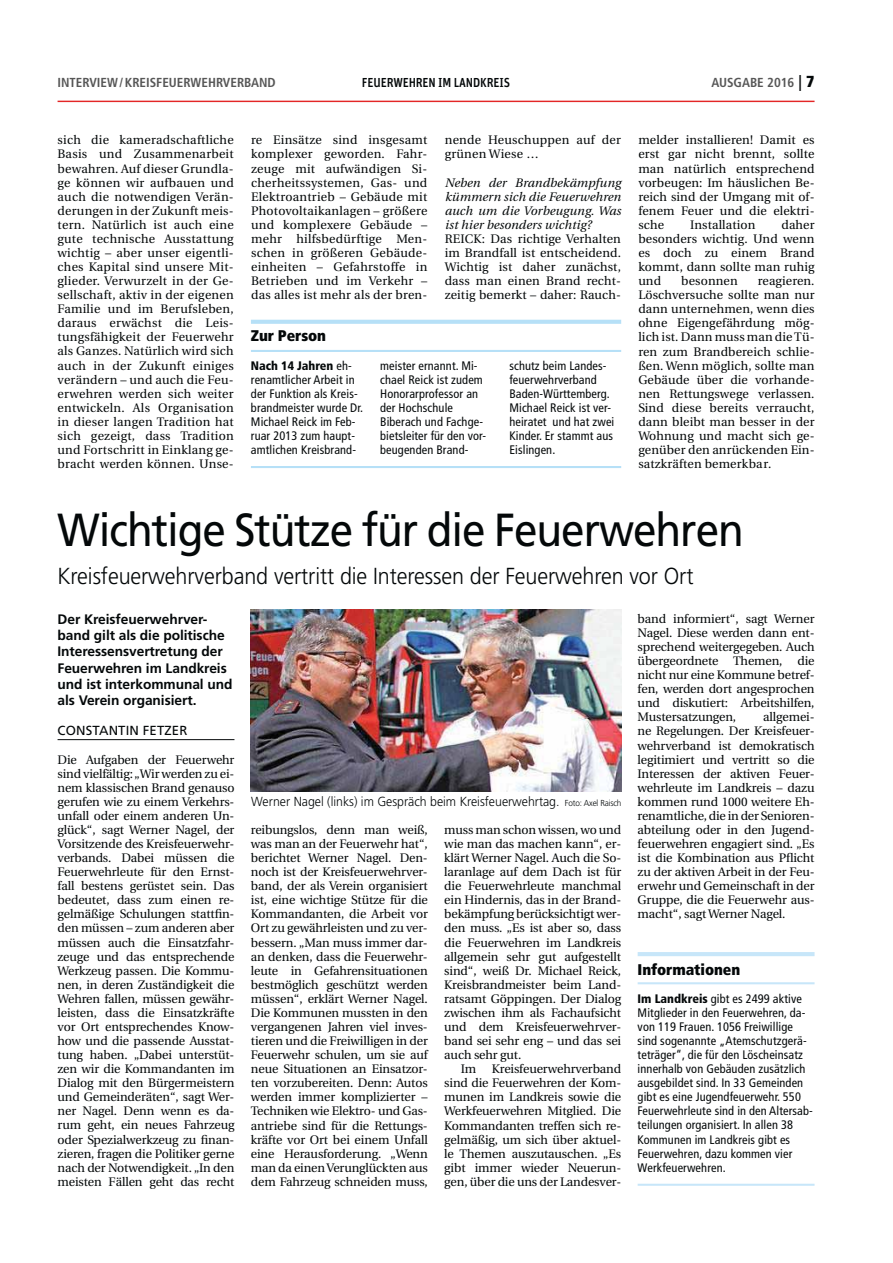
<style>
.page{position:relative;width:893px;height:1263px;background:#fff}
.page>*{position:absolute;margin:0;border:0;box-sizing:border-box;transform-origin:0 0}
.t1{font:46.35px "Frutiger";letter-spacing:-.025em;color:#040809;scale:.91 1}
.t2{font:300 23.25px "Frutiger";letter-spacing:-.005em;color:#040809;scale:.93 1}
.t3{font:900 condensed 15.45px "Frutiger";letter-spacing:-.005em;color:#040809}
.t4{font:700 13.8px/16.2px "Frutiger";letter-spacing:-.005em;color:#040809}
.t5{font:300 13.2px "Frutiger";color:#040809;scale:.94 1}
.t6{font:13.2px "Frutiger";letter-spacing:.01em;color:#040809}
.t7{font:700 condensed 13.05px "Frutiger";color:#575757}
.t8{font:500 13.05px "Unit Pro";letter-spacing:-.01em;color:#040809;scale:.91 1}
.t9{font:12.3px/14.1px "Utopia";letter-spacing:-.01em;color:#040809;text-align:justify}
.t10{font:condensed 12.3px/14.1px "Frutiger";letter-spacing:.01em;color:#040809}
.t11{font:italic 12.3px/14.1px "Utopia";letter-spacing:.01em;color:#040809;text-align:justify}
.t12{font:12.3px/14.1px "Utopia";letter-spacing:.02em;color:#040809}
.t13{font:12.3px "Utopia";letter-spacing:.01em;color:#040809}
.s1{font-size:15.9px;color:#040809}
.s2{font-weight:900;font-size:15.9px;color:#040809}
.s3{font-weight:900}
.s4{font-size:8.7px}
</style>
<div class="page">
<hr style="left:58px;top:101px;width:756px;height:1px;background:#e32626">
<hr style="left:251px;top:320px;width:370px;height:4px;background:#b6e0f7">
<hr style="left:251px;top:350px;width:370px;height:2px;background:#b6e0f7">
<hr style="left:251px;top:466px;width:370px;height:2px;background:#b6e0f7">
<hr style="left:58px;top:739px;width:176px;height:1px;background:#040809">
<hr style="left:638px;top:952px;width:176px;height:4px;background:#c7e6f9">
<hr style="left:638px;top:982px;width:176px;height:2px;background:#c7e6f9">
<hr style="left:638px;top:1184px;width:176px;height:2px;background:#c7e6f9">
<img style="left:251px;top:610px;width:370px;height:182px">
<p class="t7" style="left:58px;top:77px;width:220px">INTERVIEW / KREISFEUERWEHRVERBAND</p>
<p class="t8" style="left:362px;top:75px;width:164px">FEUERWEHREN IM LANDKREIS</p>
<p class="t7" style="left:711px;top:77px;width:105px">AUSGABE 2016 <span class="s1">|</span> <span class="s2">7</span></p>
<p class="t9" style="left:58px;top:134px;width:178px">sich die kameradschaftliche Basis und Zusammenarbeit bewahren. Auf dieser Grundla&shy;ge können wir aufbauen und auch die notwendigen Verän&shy;derungen in der Zukunft meis&shy;tern. Natürlich ist auch eine gute technische Ausstattung wichtig – aber unser eigentli&shy;ches Kapital sind unsere Mit&shy;glieder. Verwurzelt in der Ge&shy;sellschaft, aktiv in der eigenen Familie und im Berufsleben, daraus erwächst die Leis&shy;tungsfähigkeit der Feuerwehr als Ganzes. Natürlich wird sich auch in der Zukunft einiges verändern – und auch die Feu&shy;erwehren werden sich weiter entwickeln. Als Organisation in dieser langen Tradition hat sich gezeigt, dass Tradition und Fortschritt in Einklang ge&shy;bracht werden können. Unse-</p>
<p class="t9" style="left:251px;top:134px;width:178px">re Einsätze sind insgesamt komplexer geworden. Fahr&shy;zeuge mit aufwändigen Si&shy;cherheitssystemen, Gas- und Elektroantrieb – Gebäude mit Photovoltaikanlagen – größere und komplexere Gebäude – mehr hilfsbedürftige Men&shy;schen in größeren Gebäude&shy;einheiten – Gefahrstoffe in Betrieben und im Verkehr – das alles ist mehr als der bren-</p>
<p class="t12" style="left:445px;top:134px;width:178px">nende Heuschuppen auf der grünen Wiese …</p>
<p class="t11" style="left:445px;top:177px;width:178px">Neben der Brandbekämpfung kümmern sich die Feuerwehren auch um die Vorbeugung. Was ist hier besonders wichtig?</p>
<p class="t9" style="left:445px;top:233px;width:178px">REICK: Das richtige Verhalten im Brandfall ist entscheidend.<br>Wichtig ist daher zunächst, dass man einen Brand recht&shy;zeitig bemerkt – daher: Rauch-</p>
<p class="t3" style="left:251px;top:330px;width:77px">Zur Person</p>
<p class="t10" style="left:251px;top:359px;width:114px"><span class="s3">Nach 14 Jahren</span> eh&shy;renamtlicher Arbeit in der Funktion als Kreis&shy;brandmeister wurde Dr.<br>Michael Reick im Feb&shy;ruar 2013 zum haupt&shy;amtlichen Kreisbrand-</p>
<p class="t10" style="left:380px;top:359px;width:107px">meister ernannt. Mi&shy;chael Reick ist zudem<br>Honorarprofessor an der Hochschule<br>Biberach und Fachge&shy;bietsleiter für den vor&shy;beugenden Brand-</p>
<p class="t10" style="left:509px;top:359px;width:106px">schutz beim Landes&shy;feuerwehrverband<br>Baden-Württemberg.<br>Michael Reick ist ver&shy;heiratet und hat zwei<br>Kinder. Er stammt aus<br>Eislingen.</p>
<p class="t9" style="left:638px;top:134px;width:178px">melder installieren! Damit es erst gar nicht brennt, sollte man natürlich entsprechend vorbeugen: Im häuslichen Be&shy;reich sind der Umgang mit of&shy;fenem Feuer und die elektri&shy;sche</p>
<p class="t9" style="left:638px;top:219px;width:178px;text-indent:143px">daher besonders wichtig. Und wenn es doch zu einem Brand kommt, dann sollte man ruhig und</p>
<p class="t13" style="left:690px;top:220px;width:67px">Installation</p>
<p class="t13" style="left:681px;top:276px;width:58px">besonnen</p>
<p class="t9" style="left:638px;top:275px;width:178px;text-indent:119px">reagieren.<br>Löschversuche sollte man nur dann unternehmen, wenn dies ohne Eigengefährdung mög&shy;lich ist. Dann muss man die Tü&shy;ren zum Brandbereich schlie&shy;ßen. Wenn möglich, sollte man Gebäude über die vorhande&shy;nen Rettungswege verlassen.<br>Sind diese bereits verraucht, dann bleibt man besser in der Wohnung und macht sich ge&shy;genüber den anrückenden Ein&shy;satzkräften bemerkbar.</p>
<h1 class="t1" style="left:58px;top:511px;width:756px">Wichtige Stütze für die Feuerwehren</h1>
<h2 class="t2" style="left:58px;top:567px;width:685px">Kreisfeuerwehrverband vertritt die Interessen der Feuerwehren vor Ort</h2>
<p class="t4" style="left:58px;top:612px;width:176px">Der Kreisfeuerwehrver&shy;band gilt als die politische<br>Interessensvertretung der<br>Feuerwehren im Landkreis und ist interkommunal und als Verein organisiert.</p>
<p class="t6" style="left:58px;top:726px;width:131px">CONSTANTIN FETZER</p>
<p class="t9" style="left:58px;top:753px;width:178px">Die Aufgaben der Feuerwehr sind vielfältig: „Wir werden zu ei&shy;nem klassischen Brand genauso gerufen wie zu einem Verkehrs&shy;unfall oder einem anderen Un&shy;glück“, sagt Werner Nagel, der Vorsitzende des Kreisfeuerwehr&shy;verbands. Dabei müssen die Feuerwehrleute für den Ernst&shy;fall bestens gerüstet sein. Das bedeutet, dass zum einen re&shy;gelmäßige Schulungen stattfin&shy;den müssen – zum anderen aber müssen auch die Einsatzfahr&shy;zeuge und das entsprechende Werkzeug passen. Die Kommu&shy;nen, in deren Zuständigkeit die Wehren fallen, müssen gewähr&shy;leisten, dass die Einsatzkräfte vor Ort entsprechendes Know&shy;how und die passende Ausstat&shy;tung haben. „Dabei unterstüt&shy;zen wir die Kommandanten im Dialog mit den Bürgermeistern und Gemeinderäten“, sagt Wer&shy;ner Nagel. Denn wenn es da&shy;rum geht, ein neues Fahrzeug oder Spezialwerkzeug zu finan&shy;zieren, fragen die Politiker gerne nach der Notwendigkeit. „In den meisten Fällen geht das recht</p>
<p class="t5" style="left:251px;top:796px;width:395px">Werner Nagel (links) im Gespräch beim Kreisfeuerwehrtag. <span class="s4">Foto: Axel Raisch</span></p>
<p class="t9" style="left:251px;top:824px;width:178px">reibungslos, denn man weiß, was man an der Feuerwehr hat“, berichtet Werner Nagel. Den&shy;noch ist der Kreisfeuerwehrver&shy;band, der als Verein organisiert ist, eine wichtige Stütze für die Kommandanten, die Arbeit vor Ort zu gewährleisten und zu ver&shy;bessern. „Man muss immer dar&shy;an denken, dass die Feuerwehr&shy;leute in Gefahrensituationen bestmöglich geschützt werden müssen“, erklärt Werner Nagel.<br>Die Kommunen mussten in den vergangenen Jahren viel inves&shy;tieren und die Freiwilligen in der Feuerwehr schulen, um sie auf neue Situationen an Einsatzor&shy;ten vorzubereiten. Denn: Autos werden immer komplizierter – Techniken wie Elektro- und Gas&shy;antriebe sind für die Rettungs&shy;kräfte vor Ort bei einem Unfall eine Herausforderung. „Wenn man da einen Verunglückten aus dem Fahrzeug schneiden muss,</p>
<p class="t9" style="left:444px;top:824px;width:178px">muss man schon wissen, wo und</p>
<p class="t9" style="left:444px;top:838px;width:178px">wie man das machen kann“, er-</p>
<p class="t9" style="left:444px;top:852px;width:178px">klärt Werner Nagel. Auch die So-</p>
<p class="t9" style="left:444px;top:866px;width:178px">laranlage auf dem Dach ist für</p>
<p class="t9" style="left:444px;top:880px;width:178px">die Feuerwehrleute manchmal</p>
<p class="t9" style="left:444px;top:894px;width:178px">ein Hindernis, das in der Brand-</p>
<p class="t9" style="left:444px;top:908px;width:178px">bekämpfung berücksichtigt wer-</p>
<p class="t9" style="left:444px;top:922px;width:178px">den muss. „Es ist aber so, dass</p>
<p class="t9" style="left:444px;top:936px;width:178px">die Feuerwehren im Landkreis</p>
<p class="t9" style="left:444px;top:951px;width:178px">allgemein sehr gut aufgestellt</p>
<p class="t9" style="left:444px;top:965px;width:178px">sind“, weiß Dr. Michael Reick,</p>
<p class="t9" style="left:444px;top:979px;width:178px">Kreisbrandmeister beim Land-</p>
<p class="t9" style="left:444px;top:993px;width:178px">ratsamt Göppingen. Der Dialog</p>
<p class="t9" style="left:444px;top:1007px;width:178px">zwischen ihm als Fachaufsicht</p>
<p class="t9" style="left:444px;top:1021px;width:178px">und dem Kreisfeuerwehrver-</p>
<p class="t9" style="left:444px;top:1035px;width:178px">band sei sehr eng – und das sei</p>
<p class="t9" style="left:444px;top:1049px;width:79px">auch sehr gut.</p>
<p class="t9" style="left:461px;top:1063px;width:17px">Im</p>
<p class="t9" style="left:444px;top:1063px;width:178px;text-indent:48px">Kreisfeuerwehrverband sind die Feuerwehren der Kom&shy;munen im Landkreis sowie die Werkfeuerwehren Mitglied. Die Kommandanten treffen sich re&shy;gelmäßig, um sich über aktuel&shy;le Themen auszutauschen. „Es gibt immer wieder Neuerun&shy;gen, über die uns der Landesver-</p>
<p class="t9" style="left:638px;top:613px;width:178px">band informiert“, sagt Werner Nagel. Diese werden dann ent&shy;sprechend weitergegeben. Auch übergeordnete Themen, die nicht nur eine Kommune betref&shy;fen, werden dort angesprochen und diskutiert: Arbeitshilfen, Mustersatzungen,</p>
<p class="t9" style="left:638px;top:711px;width:178px;text-indent:126px">allgemei&shy;ne Regelungen. Der Kreisfeuer&shy;wehrverband ist demokratisch legitimiert und vertritt so die Interessen der aktiven Feuer&shy;wehrleute im Landkreis – dazu kommen rund 1000 weitere Eh&shy;renamtliche, die in der Senioren&shy;abteilung oder in den Jugend&shy;feuerwehren engagiert sind. „Es ist die Kombination aus Pflicht zu der aktiven Arbeit in der Feu&shy;erwehr und Gemeinschaft in der Gruppe, die die Feuerwehr aus&shy;macht“, sagt Werner Nagel.</p>
<p class="t3" style="left:638px;top:963px;width:104px">Informationen</p>
<p class="t10" style="left:638px;top:993px;width:177px"><span class="s3">Im Landkreis</span> gibt es 2499 aktive<br>Mitglieder in den Feuerwehren, da&shy;von 119 Frauen. 1056 Freiwillige sind sogenannte „Atemschutzgerä&shy;teträger“, die für den Löscheinsatz innerhalb von Gebäuden zusätzlich ausgebildet sind. In 33 Gemeinden gibt es eine Jugendfeuerwehr. 550<br>Feuerwehrleute sind in den Altersab&shy;teilungen organisiert. In allen 38<br>Kommunen im Landkreis gibt es<br>Feuerwehren, dazu kommen vier<br>Werkfeuerwehren.</p>
</div>
